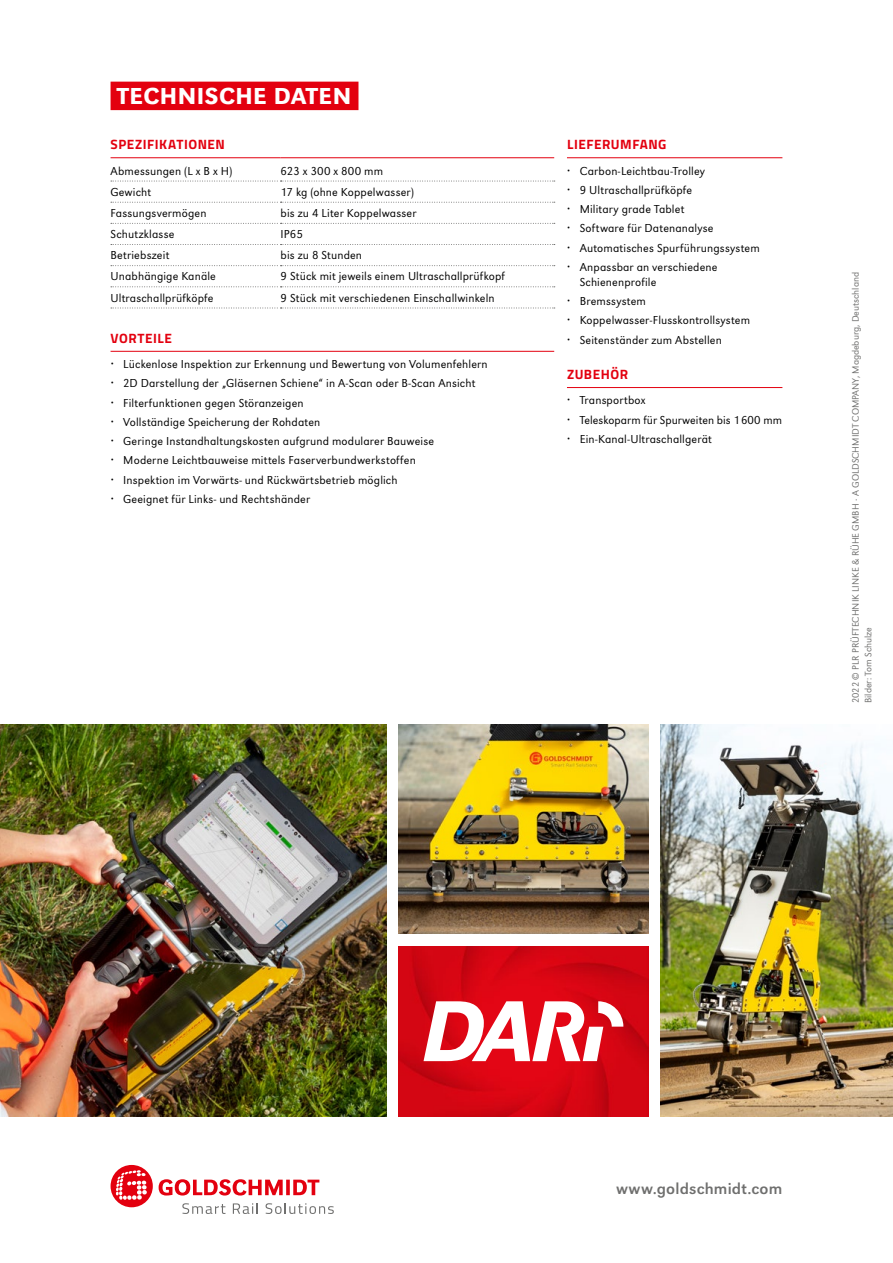
<style>
.page{position:relative;width:893px;height:1263px;background:#fff}
.page>*{position:absolute;margin:0;border:0;box-sizing:border-box;transform-origin:0 0}
.t1{font:500 24px "URW Grotesk";letter-spacing:.02em;color:#fff}
.t2{font:16.5px "URW Grotesk";letter-spacing:.01em;color:#6f6f6e}
.t3{font:700 13.5px "Titillium Web";letter-spacing:.04em;color:#e3000f}
.t4{font:300 12px/19.2px "URW Grotesk";letter-spacing:.01em;color:#000}
.t5{font:300 9.75px/12.6px "URW Grotesk";color:#6f6f6e}
</style>
<div class="page">
<img style="left:0;top:724px;width:386px;height:392px">
<img style="left:399px;top:946px;width:249px;height:170px">
<img style="left:399px;top:724px;width:249px;height:209px">
<img style="left:661px;top:724px;width:232px;height:392px">
<svg style="left:423px;top:1001px;width:200px;height:60px"></svg>
<div style="left:111px;top:82px;width:247px;height:28px;background:#e3000f"></div>
<svg style="left:111px;top:181px;width:444px;height:1px"></svg>
<svg style="left:111px;top:202px;width:444px;height:1px"></svg>
<svg style="left:111px;top:223px;width:444px;height:1px"></svg>
<svg style="left:111px;top:244px;width:444px;height:1px"></svg>
<svg style="left:111px;top:265px;width:444px;height:1px"></svg>
<svg style="left:111px;top:286px;width:444px;height:1px"></svg>
<svg style="left:111px;top:308px;width:444px;height:1px"></svg>
<hr style="left:111px;top:157px;width:170px;height:1px;background:#e3000f">
<hr style="left:281px;top:157px;width:273px;height:1px;background:#e3000f">
<hr style="left:567px;top:157px;width:215px;height:1px;background:#e3000f">
<hr style="left:567px;top:387px;width:215px;height:1px;background:#e3000f">
<hr style="left:111px;top:351px;width:443px;height:1px;background:#e3000f">
<svg style="left:111px;top:1165px;width:42px;height:42px"></svg>
<svg style="left:159px;top:1179px;width:160px;height:16px"></svg>
<svg style="left:182px;top:1203px;width:44px;height:11px"></svg>
<svg style="left:233px;top:1203px;width:25px;height:11px"></svg>
<svg style="left:266px;top:1203px;width:68px;height:11px"></svg>
<h1 class="t1" style="left:117px;top:82px;width:236px">TECHNISCHE DATEN</h1>
<p class="t3" style="left:111px;top:134px;width:116px">SPEZIFIKATIONEN</p>
<p class="t4" style="left:111px;top:161px;width:123px">Abmessungen (L x B x H)</p>
<p class="t4" style="left:281px;top:161px;width:104px">623 x 300 x 800 mm</p>
<p class="t4" style="left:111px;top:182px;width:42px">Gewicht</p>
<p class="t4" style="left:281px;top:182px;width:135px">17 kg (ohne Koppelwasser)</p>
<p class="t4" style="left:111px;top:203px;width:98px">Fassungsvermögen</p>
<p class="t4" style="left:281px;top:203px;width:137px">bis zu 4 Liter Koppelwasser</p>
<p class="t4" style="left:111px;top:225px;width:65px">Schutzklasse</p>
<p class="t4" style="left:281px;top:225px;width:24px">IP65</p>
<p class="t4" style="left:111px;top:246px;width:60px">Betriebszeit</p>
<p class="t4" style="left:281px;top:246px;width:83px">bis zu 8 Stunden</p>
<p class="t4" style="left:111px;top:267px;width:107px">Unabhängige Kanäle</p>
<p class="t4" style="left:281px;top:267px;width:226px">9 Stück mit jeweils einem Ultraschallprüfkopf</p>
<p class="t4" style="left:111px;top:288px;width:104px">Ultraschallprüfköpfe</p>
<p class="t4" style="left:281px;top:288px;width:215px">9 Stück mit verschiedenen Einschallwinkeln</p>
<p class="t3" style="left:111px;top:328px;width:63px">VORTEILE</p>
<p class="t4" style="left:123px;top:355px;width:366px">Lückenlose Inspektion zur Erkennung und Bewertung von Volumenfehlern 2D Darstellung der „Gläsernen Schiene“ in A-Scan oder B-Scan Ansicht Filterfunktionen gegen Störanzeigen<br>Vollständige Speicherung der Rohdaten<br>Geringe Instandhaltungskosten aufgrund modularer Bauweise<br>Moderne Leichtbauweise mittels Faserverbundwerkstoffen<br>Inspektion im Vorwärts- und Rückwärtsbetrieb möglich<br>Geeignet für Links- und Rechtshänder</p>
<p class="t3" style="left:567px;top:134px;width:101px">LIEFERUMFANG</p>
<p class="t4" style="left:580px;top:161px;width:182px">Carbon-Leichtbau-Trolley<br>9 Ultraschallprüfköpfe<br>Military grade Tablet<br>Software für Datenanalyse<br>Automatisches Spurführungssystem<br>Anpassbar an verschiedene</p>
<p class="t4" style="left:580px;top:272px;width:172px">Schienenprofile<br>Bremssystem<br>Koppelwasser-Flusskontrollsystem<br>Seitenständer zum Abstellen</p>
<p class="t3" style="left:567px;top:364px;width:63px">ZUBEHÖR</p>
<p class="t4" style="left:580px;top:391px;width:204px">Transportbox<br>Teleskoparm für Spurweiten bis 1 600 mm<br>Ein-Kanal-Ultraschallgerät</p>
<p class="t5" style="left:849px;top:703px;width:432px;rotate:-90deg">2022 © PLR PRÜFTECHNIK LINKE &amp; RÜHE GMBH · A GOLDSCHMIDT COMPANY, Magdeburg, Deutschland<br>Bilder: Tom Schulze</p>
<h2 class="t2" style="left:616px;top:1179px;width:168px">www.goldschmidt.com</h2>
</div>
